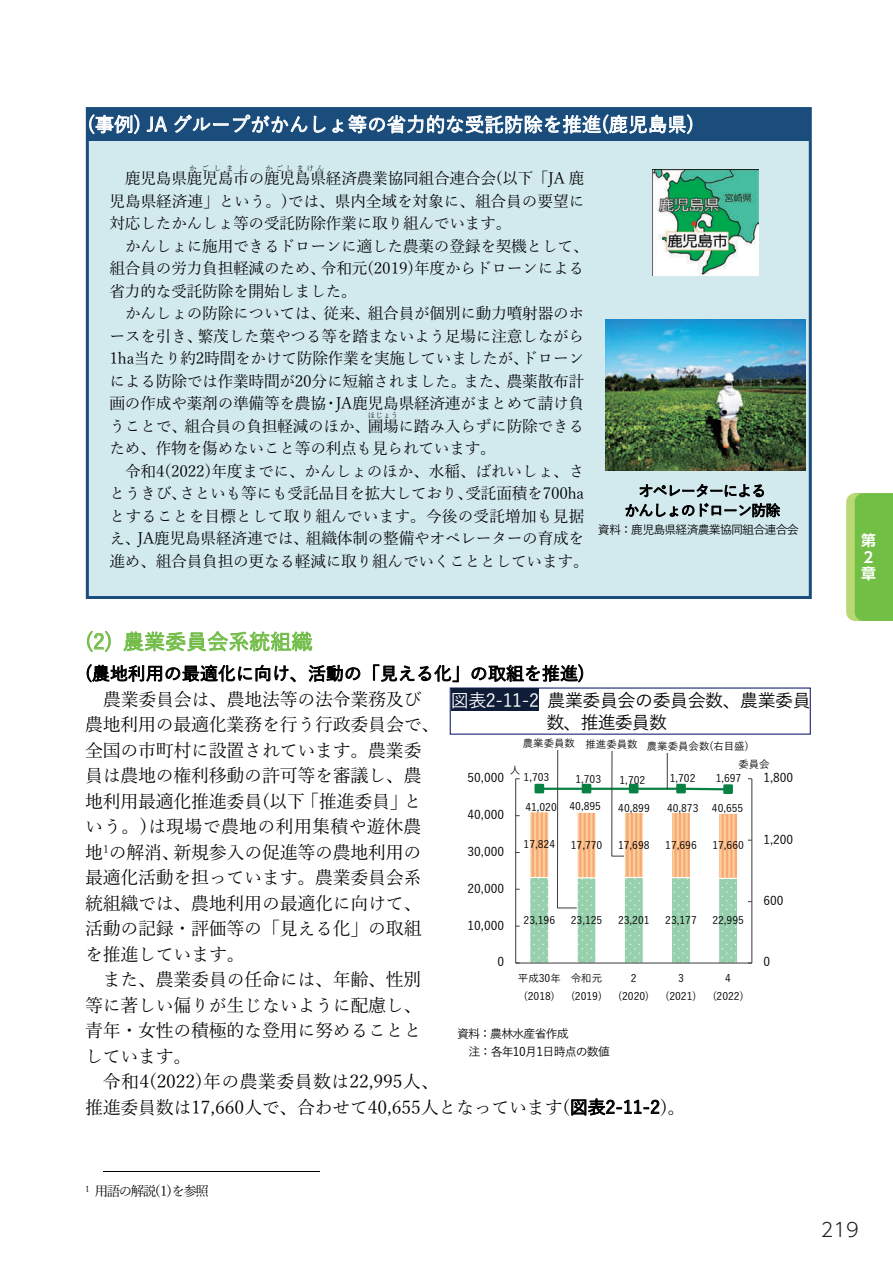
<style>
.page{position:relative;width:893px;height:1263px;background:#fff}
.page>*{position:absolute;margin:0;border:0;box-sizing:border-box;transform-origin:0 0}
.t1{font:500 21px "Yu Gothic";color:#72bc48}
.t2{font:500 19.5px "Yu Gothic";color:#fff}
.t3{font:300 19.2px "UD Shin Go NT Pr 6 N";color:#231f20}
.t4{font:18px/25.5px "Yu Mincho";letter-spacing:-.015em;color:#000}
.t5{font:500 18px/22.5px "Yu Gothic";letter-spacing:-.025em;color:#000}
.t6{font:500 18px "Yu Gothic";color:#000}
.t7{font:15.75px/22.5px "Yu Mincho";letter-spacing:-.015em;color:#000}
.t8{font:15.75px "Yu Mincho";letter-spacing:.005em;color:#000}
.t9{font:500 15px/19.5px "Yu Gothic";letter-spacing:-.06em;color:#000;text-align:center}
.t10{font:700 14.85px/16.8px "UD Shin Go NT Pr 6 N De";color:#fff}
.t11{font:13.5px "Yu Mincho";letter-spacing:-.115em;color:#000}
.t12{font:500 12px/18px "Yu Gothic";letter-spacing:-.07em;color:#000}
.t13{font:500 10.5px/17.7px "Yu Gothic";letter-spacing:-.005em;color:#000;text-align:center}
.t14{font:7.5px "Yu Mincho";letter-spacing:.38em;color:#000}
.s1{font-family:"Yu Gothic";font-weight:500}
.s2{color:#fff}
</style>
<div class="page">
<hr style="left:103px;top:1171px;width:216px;height:1px;background:#000">
<div style="left:87px;top:109px;width:723px;height:488px;background:#d2e9ee"></div>
<div style="left:86px;top:107px;width:726px;height:492px;border:3px solid #1a4c7c"></div>
<div style="left:87px;top:109px;width:723px;height:32px;background:#1a4c7c"></div>
<img style="left:605px;top:319px;width:201px;height:151px">
<img style="left:652px;top:169px;width:107px;height:107px">
<div style="left:451px;top:689px;width:88px;height:22px;background:#0f1d38"></div>
<hr style="left:752px;top:779px;width:1px;height:184px;background:#3b3c3b">
<hr style="left:515px;top:779px;width:1px;height:184px;background:#3b3c3b">
<hr style="left:516px;top:963px;width:236px;height:1px;background:#3b3c3b">
<svg style="left:529px;top:750px;width:209px;height:213px"></svg>
<svg style="left:846px;top:493px;width:47px;height:128px;background:#7fc44e"></svg>
<p class="t2" style="left:87px;top:106px;width:608px">(事例) JA グループがかんしょ等の省⼒的な受託防除を推進(⿅児島県)</p>
<p class="t14" style="left:189px;top:161px;width:58px">かごしまし</p>
<p class="t14" style="left:265px;top:161px;width:60px">かごしまけん</p>
<p class="t7" style="left:110px;top:188px;width:476px">児島県経済連」という。)では、県内全域を対象に、組合員の要望に対応したかんしょ等の受託防除作業に取り組んでいます。</p>
<p class="t7" style="left:110px;top:233px;width:481px;text-indent:15px">かんしょに施⽤できるドローンに適した農薬の登録を契機として、組合員の労⼒負担軽減のため、令和元(2019)年度からドローンによる省⼒的な受託防除を開始しました。</p>
<p class="t7" style="left:110px;top:301px;width:476px;text-align:justify;text-indent:15px">かんしょの防除については、従来、組合員が個別に動⼒噴射器のホースを引き、繁茂した葉やつる等を踏まないよう⾜場に注意しながら1ha当たり約2時間をかけて防除作業を実施していましたが、ドローンによる防除では作業時間が20分に短縮されました。また、農薬散布計画の作成や薬剤の準備等を農協・JA⿅児島県経済連がまとめて請け負うことで、組合員の負担軽減のほか、圃場に踏み⼊らずに防除できる</p>
<p class="t7" style="left:125px;top:166px;width:461px">⿅児島県⿅児島市の⿅児島県経済農業協同組合連合会(以下「JA ⿅</p>
<p class="t14" style="left:368px;top:408px;width:32px">ほじょう</p>
<p class="t7" style="left:110px;top:436px;width:388px">ため、作物を傷めないこと等の利点も⾒られています。</p>
<p class="t7" style="left:125px;top:458px;width:461px">令和4(2022)年度までに、かんしょのほか、⽔稲、ばれいしょ、さ</p>
<p class="t7" style="left:110px;top:481px;width:476px">とうきび、さといも等にも受託品⽬を拡⼤しており、受託⾯積を700ha</p>
<p class="t8" style="left:110px;top:501px;width:476px">とすることを⽬標として取り組んでいます。今後の受託増加も⾒据</p>
<p class="t7" style="left:110px;top:526px;width:476px">え、JA⿅児島県経済連では、組織体制の整備やオペレーターの育成を</p>
<p class="t7" style="left:110px;top:548px;width:481px">進め、組合員負担の更なる軽減に取り組んでいくこととしています。</p>
<p class="t9" style="left:624px;top:479px;width:158px">オペレーターによる<br>かんしょのドローン防除</p>
<p class="t12" style="left:598px;top:519px;width:202px">資料：⿅児島県経済農業協同組合連合会</p>
<h1 class="t1" style="left:85px;top:622px;width:229px">(2) 農業委員会系統組織</h1>
<p class="t6" style="left:85px;top:657px;width:501px">(農地利⽤の最適化に向け、活動の「⾒える化」の取組を推進)</p>
<p class="t4" style="left:85px;top:684px;width:356px;text-indent:18px">農業委員会は、農地法等の法令業務及び農地利⽤の最適化業務を⾏う⾏政委員会で、全国の市町村に設置されています。農業委員は農地の権利移動の許可等を審議し、農地利⽤最適化推進委員(以下「推進委員」という。)は現場で農地の利⽤集積や遊休農地<sup>1</sup>の解消、新規参⼊の促進等の農地利⽤の最適化活動を担っています。農業委員会系統組織では、農地利⽤の最適化に向けて、活動の記録・評価等の「⾒える化」の取組を推進しています。</p>
<p class="t4" style="left:85px;top:965px;width:338px;text-align:justify;text-indent:18px">また、農業委員の任命には、年齢、性別等に著しい偏りが⽣じないように配慮し、⻘年・⼥性の積極的な登⽤に努めることとしています。</p>
<p class="t4" style="left:85px;top:1067px;width:602px;text-indent:18px">令和4(2022)年の農業委員数は22,995⼈、<br>推進委員数は17,660⼈で、合わせて40,655⼈となっています(<span class="s1">図表2-11-2</span>)。</p>
<p class="t5" style="left:546px;top:686px;width:266px;text-indent:-96px"><span class="s2">図表2-11-2</span> 農業委員会の委員会数、農業委員数、推進委員数</p>
<p class="t13" style="left:523px;top:735px;width:227px">農業委員数 推進委員数 農業委員会数(右⽬盛)</p>
<p class="t13" style="left:738px;top:754px;width:33px">委員会</p>
<p class="t13" style="left:510px;top:760px;width:12px">⼈</p>
<p class="t12" style="left:468px;top:767px;width:38px">50,000</p>
<p class="t12" style="left:763px;top:767px;width:31px">1,800</p>
<p class="t13" style="left:524px;top:767px;width:27px">1,703</p>
<p class="t13" style="left:575px;top:769px;width:27px">1,703</p>
<p class="t13" style="left:620px;top:769px;width:27px">1,702</p>
<p class="t13" style="left:670px;top:768px;width:27px">1,702</p>
<p class="t13" style="left:716px;top:768px;width:27px">1,697</p>
<p class="t13" style="left:525px;top:796px;width:77px">41,020 40,895</p>
<p class="t13" style="left:618px;top:798px;width:33px">40,899</p>
<p class="t13" style="left:667px;top:797px;width:33px">40,873</p>
<p class="t13" style="left:712px;top:798px;width:33px">40,655</p>
<p class="t12" style="left:468px;top:804px;width:38px">40,000</p>
<p class="t12" style="left:763px;top:828px;width:31px">1,200</p>
<p class="t13" style="left:524px;top:834px;width:33px">17,824</p>
<p class="t13" style="left:571px;top:835px;width:33px">17,770</p>
<p class="t13" style="left:618px;top:834px;width:33px">17,698</p>
<p class="t13" style="left:665px;top:835px;width:33px">17,696</p>
<p class="t13" style="left:712px;top:835px;width:33px">17,660</p>
<p class="t12" style="left:468px;top:841px;width:38px">30,000</p>
<p class="t12" style="left:468px;top:878px;width:38px">20,000</p>
<p class="t12" style="left:763px;top:890px;width:22px">600</p>
<p class="t13" style="left:524px;top:910px;width:33px">23,196</p>
<p class="t13" style="left:571px;top:910px;width:33px">23,125</p>
<p class="t13" style="left:618px;top:910px;width:33px">23,201</p>
<p class="t13" style="left:665px;top:910px;width:33px">23,177</p>
<p class="t13" style="left:712px;top:910px;width:33px">22,995</p>
<p class="t12" style="left:468px;top:914px;width:38px">10,000</p>
<p class="t12" style="left:497px;top:951px;width:8px">0</p>
<p class="t12" style="left:763px;top:951px;width:8px">0</p>
<p class="t13" style="left:518px;top:968px;width:44px">平成30年(2018)</p>
<p class="t13" style="left:571px;top:968px;width:33px;text-align:left">令和元(2019)</p>
<p class="t13" style="left:618px;top:968px;width:32px">2 (2020)</p>
<p class="t13" style="left:665px;top:968px;width:32px">3 (2021)</p>
<p class="t13" style="left:713px;top:968px;width:32px">4 (2022)</p>
<p class="t12" style="left:468px;top:1023px;width:143px;text-indent:-12px">資料：農林⽔産省作成<br>注：各年10⽉1⽇時点の数値</p>
<p class="t10" style="left:861px;top:531px;width:16px">第<br>2章</p>
<p class="t11" style="left:85px;top:1179px;width:126px"><sup>1</sup> ⽤語の解説(1)を参照</p>
<p class="t3" style="left:821px;top:1214px;width:39px">219</p>
</div>
